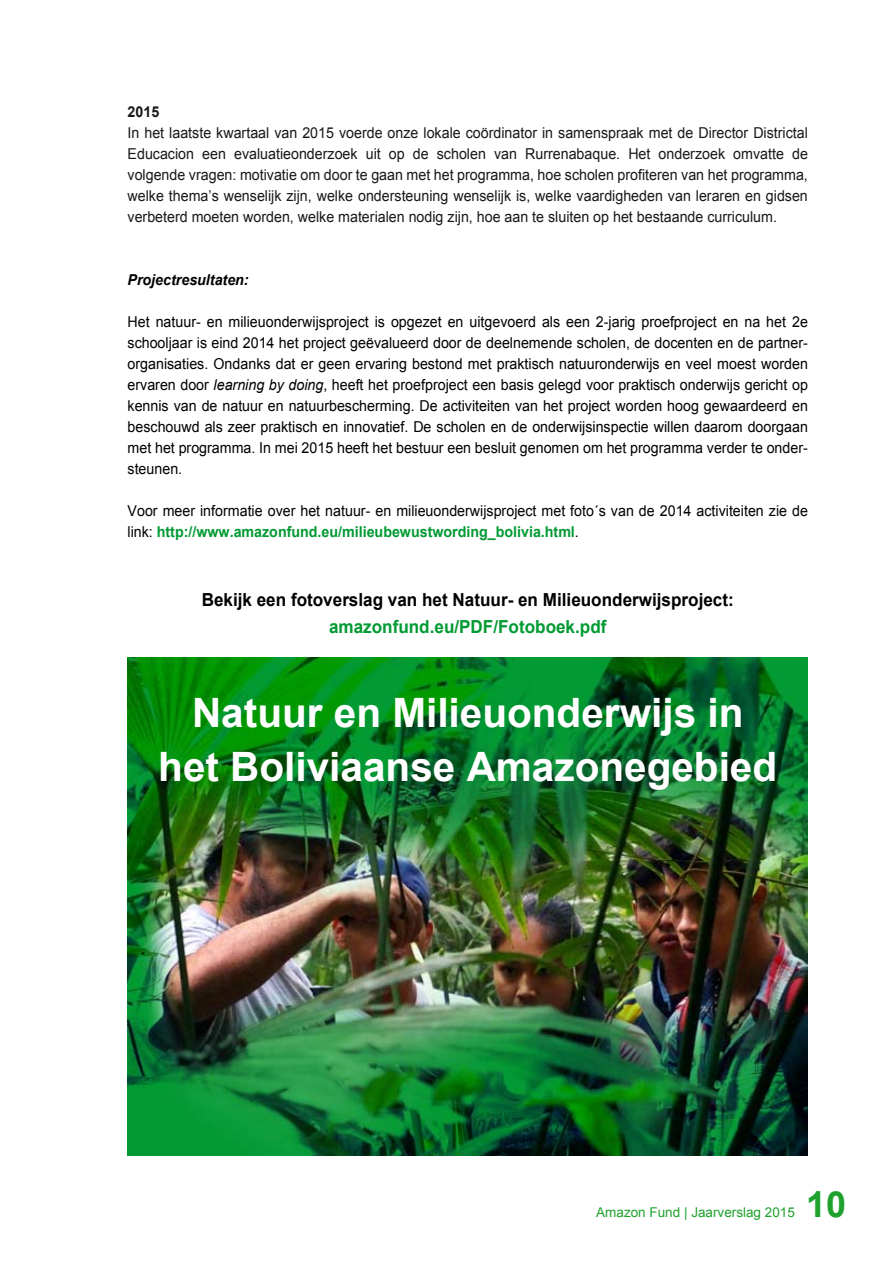
<style>
.page{position:relative;width:893px;height:1263px;background:#fff}
.page>*{position:absolute;margin:0;border:0;box-sizing:border-box;transform-origin:0 0}
.t1{font:700 40.5px/54px "Arial";color:#fff;text-align:center}
.t2{font:700 36px "Arial";color:#1fa12d}
.t3{font:700 18px "Arial";color:#000;scale:.95 1}
.t4{font:700 18px "Arial";color:#019a32;scale:.95 1}
.t5{font:15px/21px "Arial";color:#000;text-align:justify;scale:.95 1}
.t6{font:15px/21px "Arial";color:#1a161b;text-align:justify;scale:.95 1}
.t7{font:italic 700 15px "Arial";color:#000;scale:.95 1}
.t8{font:700 15px "Arial";color:#1a161b;scale:.95 1}
.t9{font:13.5px "Arial";color:#1fa12d}
.s1{font-style:italic}
.s2{font-weight:700;color:#019a32}
</style>
<div class="page">
<img style="left:128px;top:657px;width:680px;height:499px">
<p class="t8" style="left:128px;top:102px;width:35px">2015</p>
<p class="t6" style="left:128px;top:123px;width:718px">In het laatste kwartaal van 2015 voerde onze lokale coördinator in samenspraak met de Director Districtal Educacion een evaluatieonderzoek uit op de scholen van Rurrenabaque. Het onderzoek omvatte de volgende vragen: motivatie om door te gaan met het programma, hoe scholen profiteren van het programma, welke thema’s wenselijk zijn, welke ondersteuning wenselijk is, welke vaardigheden van leraren en gidsen verbeterd moeten worden, welke materialen nodig zijn, hoe aan te sluiten op het bestaande curriculum.</p>
<p class="t7" style="left:128px;top:270px;width:129px">Projectresultaten:</p>
<p class="t5" style="left:128px;top:312px;width:718px">Het natuur- en milieuonderwijsproject is opgezet en uitgevoerd als een 2-jarig proefproject en na het 2e schooljaar is eind 2014 het project geëvalueerd door de deelnemende scholen, de docenten en de partner&shy;organisaties. Ondanks dat er geen ervaring bestond met praktisch natuuronderwijs en veel moest worden ervaren door <span class="s1">learning by doing</span>, heeft het proefproject een basis gelegd voor praktisch onderwijs gericht op kennis van de natuur en natuurbescherming. De activiteiten van het project worden hoog gewaardeerd en beschouwd als zeer praktisch en innovatief. De scholen en de onderwijsinspectie willen daarom doorgaan met het programma. In mei 2015 heeft het bestuur een besluit genomen om het programma verder te onder&shy;steunen.</p>
<p class="t5" style="left:128px;top:501px;width:718px">Voor meer informatie over het natuur- en milieuonderwijsproject met foto´s van de 2014 activiteiten zie de link: <span class="s2">http://www.amazonfund.eu/milieubewustwording_bolivia.html</span>.</p>
<p class="t3" style="left:202px;top:588px;width:562px">Bekijk een fotoverslag van het Natuur- en Milieuonderwijsproject:</p>
<p class="t4" style="left:329px;top:615px;width:293px">amazonfund.eu/PDF/Fotoboek.pdf</p>
<h1 class="t1" style="left:158px;top:687px;width:620px">Natuur en Milieuonderwijs in het Boliviaanse Amazonegebied</h1>
<p class="t9" style="left:596px;top:1203px;width:200px">Amazon Fund | Jaarverslag 2015</p>
<h2 class="t2" style="left:806px;top:1180px;width:42px">10</h2>
</div>
